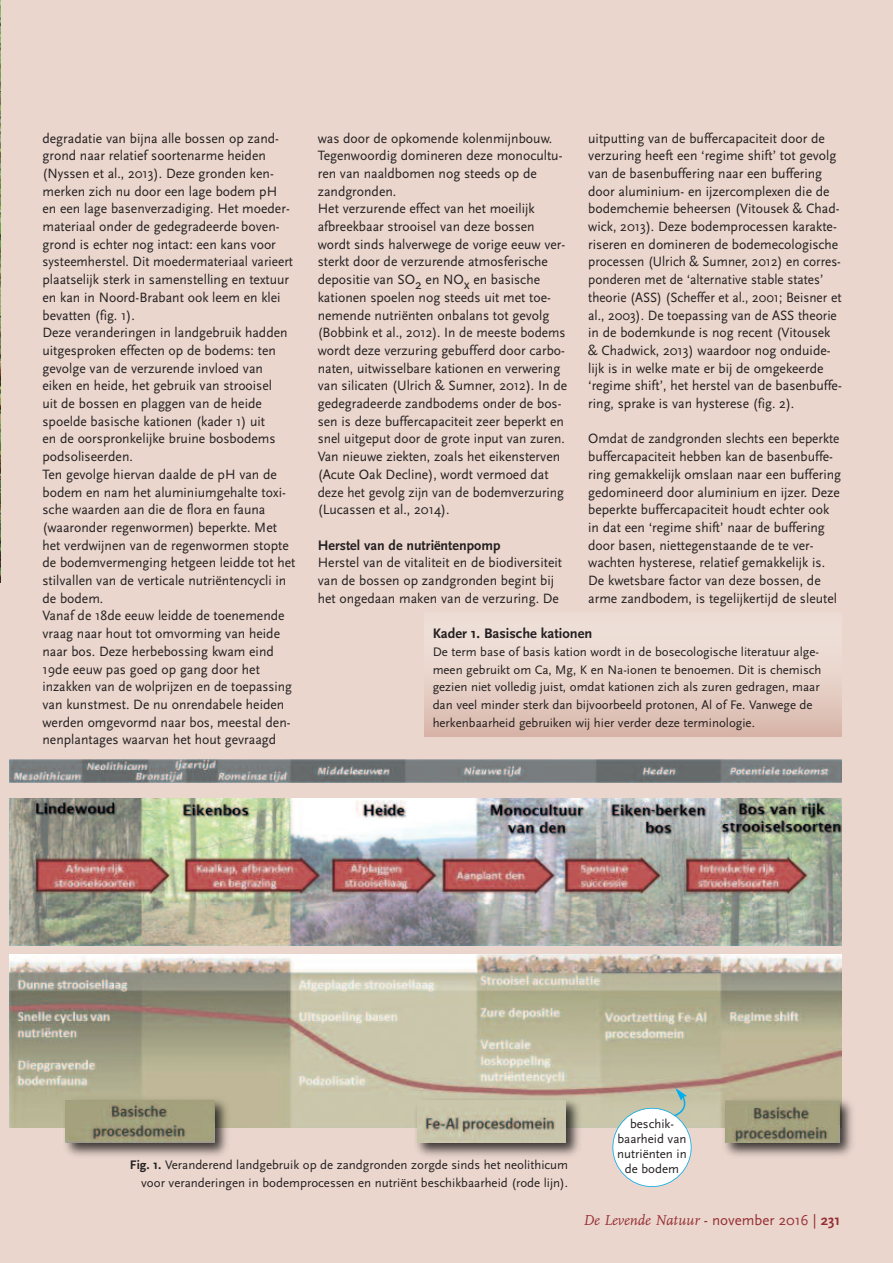
<style>
.page{position:relative;width:893px;height:1263px;background:#ead6cd}
.page>*{position:absolute;margin:0;border:0;box-sizing:border-box;transform-origin:0 0}
.t1{font:italic 15px "FF Scala";color:#962e33}
.t2{font:700 14.4px "Scala Sans";color:#231f20}
.t3{font:14.1px/17.7px "Scala Sans";color:#231f20}
.t4{font:14.1px/17.7px "Scala Sans";color:#231f20;scale:.95 1}
.t5{font:12.9px/17.7px "Scala Sans";color:#231f20;text-align:center}
.s1{font-weight:700}
.s2{font-family:"Scala Sans";font-style:normal}
.s3{font-family:"Scala Sans";font-weight:700;font-style:normal}
</style>
<div class="page">
<img style="left:0;top:0;width:1px;height:583px">
<img style="left:10px;top:759px;width:832px;height:368px">
<img style="left:59px;top:1094px;width:174px;height:62px">
<img style="left:66px;top:1100px;width:148px;height:42px">
<img style="left:411px;top:1094px;width:174px;height:62px">
<img style="left:417px;top:1100px;width:149px;height:42px">
<img style="left:719px;top:1094px;width:134px;height:62px">
<img style="left:725px;top:1100px;width:114px;height:42px">
<svg style="left:672px;top:1088px;width:15px;height:30px"></svg>
<div style="left:613px;top:1108px;width:78px;height:78px;background:#fff;border-radius:50%"></div>
<div style="left:612px;top:1108px;width:80px;height:79px;border:2px solid #00aeef;border-radius:50%"></div>
<div style="left:424px;top:613px;width:418px;height:124px;background:linear-gradient(to bottom,#f2e6e0,#dbbbaf)"></div>
<div style="left:5px;top:783px;width:845px;height:14px;background:#ead6cd"></div>
<div style="left:5px;top:946px;width:845px;height:7px;background:#ead6cd"></div>
<p class="t3" style="left:588px;top:129px;width:255px">uitputting van de buffercapaciteit door de verzuring heeft een ‘regime shift’ tot gevolg van de basenbuffering naar een buffering door aluminium- en ijzercomplexen die de bodemchemie beheersen (Vitousek &amp; Chad&shy;wick, 2013). Deze bodemprocessen karakte&shy;riseren en domineren de bodemecologische processen (Ulrich &amp; Sumner, 2012) en corres&shy;ponderen met de ‘alternative stable states’ theorie (ASS) (Scheffer et al., 2001; Beisner et al., 2003). De toepassing van de ASS theorie in de bodemkunde is nog recent (Vitousek &amp; Chadwick, 2013) waardoor nog onduide&shy;lijk is in welke mate er bij de omgekeerde ‘regime shift’, het herstel van de basenbuffe&shy;ring, sprake is van hysterese (fig. 2).</p>
<p class="t4" style="left:588px;top:430px;width:268px">Omdat de zandgronden slechts een beperkte buffercapaciteit hebben kan de basenbuffe&shy;ring gemakkelijk omslaan naar een buffering gedomineerd door aluminium en ijzer. Deze beperkte buffercapaciteit houdt echter ook in dat een ‘regime shift’ naar de buffering door basen, niettegenstaande de te ver&shy;wachten hysterese, relatief gemakkelijk is.<br>De kwetsbare factor van deze bossen, de arme zandbodem, is tegelijkertijd de sleutel</p>
<p class="t3" style="left:43px;top:129px;width:254px">degradatie van bijna alle bossen op zand&shy;grond naar relatief soortenarme heiden (Nyssen et al., 2013). Deze gronden ken&shy;merken zich nu door een lage bodem pH<br>en een lage basenverzadiging. Het moeder&shy;materiaal onder de gedegradeerde boven&shy;grond is echter nog intact: een kans voor systeemherstel. Dit moedermateriaal varieert plaatselijk sterk in samenstelling en textuur en kan in Noord-Brabant ook leem en klei bevatten (fig. 1).<br>Deze veranderingen in landgebruik hadden uitgesproken effecten op de bodems: ten gevolge van de verzurende invloed van eiken en heide, het gebruik van strooisel<br>uit de bossen en plaggen van de heide spoelde basische kationen (kader 1) uit<br>en de oorspronkelijke bruine bosbodems podsoliseerden.<br>Ten gevolge hiervan daalde de pH van de bodem en nam het aluminiumgehalte toxi&shy;sche waarden aan die de flora en fauna (waaronder regenwormen) beperkte. Met het verdwijnen van de regenwormen stopte de bodemvermenging hetgeen leidde tot het stilvallen van de verticale nutriëntencycli in de bodem.<br>Vanaf de 18de eeuw leidde de toenemende vraag naar hout tot omvorming van heide naar bos. Deze herbebossing kwam eind 19de eeuw pas goed op gang door het inzakken van de wolprijzen en de toepassing van kunstmest. De nu onrendabele heiden werden omgevormd naar bos, meestal den&shy;nenplantages waarvan het hout gevraagd</p>
<p class="t3" style="left:318px;top:129px;width:251px">was door de opkomende kolenmijnbouw.<br>Tegenwoordig domineren deze monocultu&shy;ren van naaldbomen nog steeds op de zandgronden.<br>Het verzurende effect van het moeilijk afbreekbaar strooisel van deze bossen wordt sinds halverwege de vorige eeuw ver&shy;sterkt door de verzurende atmosferische depositie van SO2 en NOx en basische kationen spoelen nog steeds uit met toe&shy;nemende nutriënten onbalans tot gevolg (Bobbink et al., 2012). In de meeste bodems wordt deze verzuring gebufferd door carbo&shy;naten, uitwisselbare kationen en verwering van silicaten (Ulrich &amp; Sumner, 2012). In de gedegradeerde zandbodems onder de bos&shy;sen is deze buffercapaciteit zeer beperkt en snel uitgeput door de grote input van zuren.<br>Van nieuwe ziekten, zoals het eikensterven (Acute Oak Decline), wordt vermoed dat deze het gevolg zijn van de bodemverzuring (Lucassen et al., 2014).</p>
<p class="t2" style="left:318px;top:536px;width:184px">Herstel van de nutriëntenpomp</p>
<p class="t3" style="left:318px;top:554px;width:246px">Herstel van de vitaliteit en de biodiversiteit van de bossen op zandgronden begint bij het ongedaan maken van de verzuring. De</p>
<p class="t2" style="left:433px;top:625px;width:161px">Kader 1. Basische kationen</p>
<p class="t5" style="left:433px;top:642px;width:390px;text-align:left">De term base of basis kation wordt in de bosecologische literatuur alge&shy;meen gebruikt om Ca, Mg, K en Na-ionen te benoemen. Dit is chemisch gezien niet volledig juist, omdat kationen zich als zuren gedragen, maar dan veel minder sterk dan bijvoorbeeld protonen, Al of Fe. Vanwege de herkenbaarheid gebruiken wij hier verder deze terminologie.</p>
<p class="t5" style="left:130px;top:1156px;width:440px;text-align:right"><span class="s1">Fig. 1.</span> Veranderend landgebruik op de zandgronden zorgde sinds het neolithicum voor veranderingen in bodemprocessen en nutriënt beschikbaarheid (rode lijn).</p>
<p class="t5" style="left:617px;top:1116px;width:71px;line-height:15px">beschik&shy;baarheid van nutriënten in de bodem</p>
<p class="t1" style="left:583px;top:1211px;width:259px">De Levende Natuur <span class="s2">- november 2016 |</span> <span class="s3">231</span></p>
</div>
